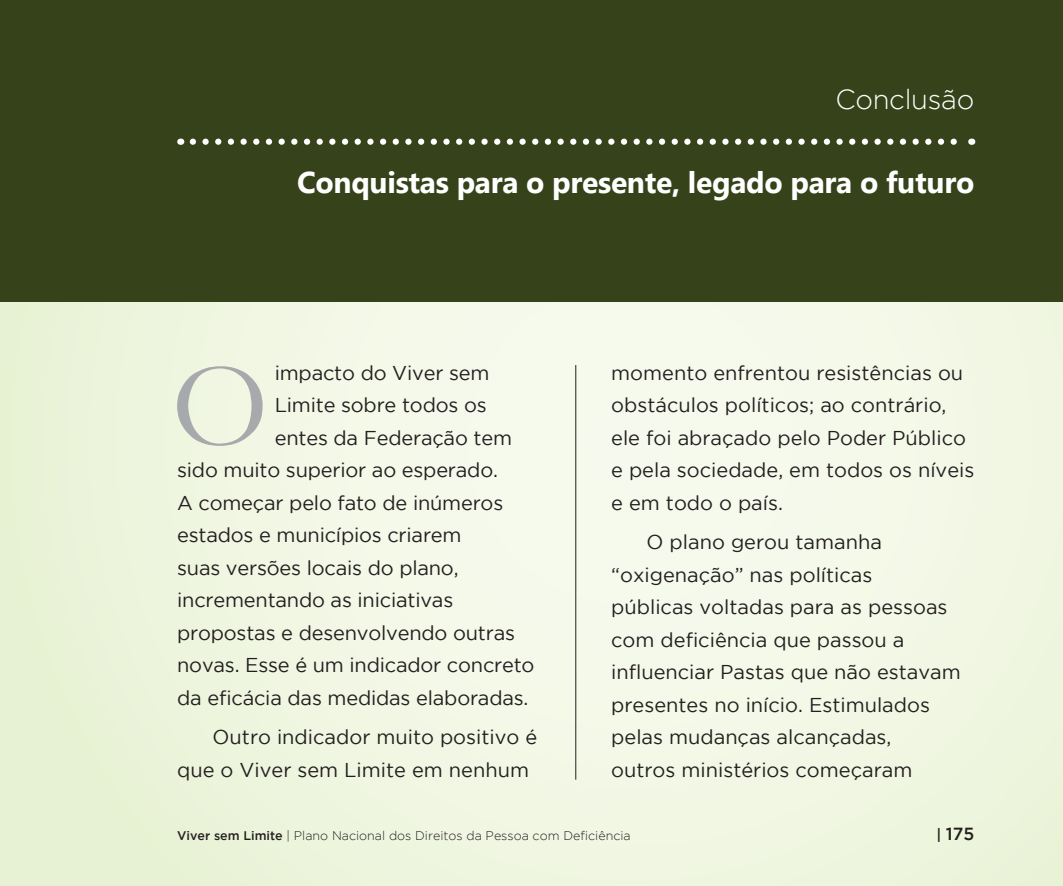
<style>
.page{position:relative;width:1063px;height:886px;background:#fff}
.page>*{position:absolute;margin:0;border:0;box-sizing:border-box;transform-origin:0 0}
._4_capitular{font:124.25px "Garamond";color:#a8a9ad}
._2_titulo_padrão{font:700 30px "Microsoft New Tai Lue";letter-spacing:-.01em;color:#fff}
._2_titulo_padrão-2{font:300 27.5px "Gotham";letter-spacing:-.01em;color:#fff}
._1_texto_padrão{font:20px/32.5px "Gotham";color:#231f20}
._4_capitular-2{font:20px "Gotham";letter-spacing:-.01em;color:#231f20}
.t1{font:500 17.5px "Gotham";color:#231f20}
.t2{font:300 12.5px "Gotham";color:#231f20}
.s1{font-weight:500}
.s2{font-size:15px}
</style>
<div class="page">
<div style="left:0;top:0;width:1063px;height:886px;background:linear-gradient(to right,#edf5dd,#f5f9ea)"></div>
<div style="left:0;top:0;width:1063px;height:301px;background:#36431a"></div>
<svg style="left:193px;top:139px;width:764px;height:6px"></svg>
<hr style="left:576px;top:365px;width:1px;height:415px;background:#231f20">
<p class="_2_titulo_padrão-2" style="left:835px;top:84px;width:141px">Conclusão</p>
<p class="_2_titulo_padrão" style="left:297px;top:166px;width:679px">Conquistas para o presente, legado para o futuro</p>
<p class="_4_capitular" style="left:171px;top:322px;width:99px">O</p>
<p class="_4_capitular-2" style="left:275px;top:361px;width:216px">impacto do Viver sem</p>
<p class="_4_capitular-2" style="left:275px;top:394px;width:213px">Limite sobre todos os</p>
<p class="_4_capitular-2" style="left:275px;top:426px;width:239px">entes da Federação tem</p>
<p class="_4_capitular-2" style="left:177px;top:459px;width:322px">sido muito superior ao esperado.</p>
<p class="_4_capitular-2" style="left:177px;top:491px;width:328px">A começar pelo fato de inúmeros</p>
<p class="_4_capitular-2" style="left:177px;top:524px;width:286px">estados e municípios criarem</p>
<p class="_4_capitular-2" style="left:177px;top:556px;width:283px">suas versões locais do plano,</p>
<p class="_4_capitular-2" style="left:177px;top:589px;width:278px">incrementando as iniciativas</p>
<p class="_4_capitular-2" style="left:177px;top:621px;width:339px">propostas e desenvolvendo outras</p>
<p class="_4_capitular-2" style="left:177px;top:654px;width:359px">novas. Esse é um indicador concreto</p>
<p class="_4_capitular-2" style="left:177px;top:686px;width:353px">da eficácia das medidas elaboradas.</p>
<p class="_1_texto_padrão" style="left:177px;top:721px;width:362px;text-indent:35px">Outro indicador muito positivo é que o Viver sem Limite em nenhum</p>
<p class="_1_texto_padrão" style="left:611px;top:356px;width:365px">momento enfrentou resistências ou obstáculos políticos; ao contrário, ele foi abraçado pelo Poder Público e pela sociedade, em todos os níveis e em todo o país.</p>
<p class="_1_texto_padrão" style="left:611px;top:526px;width:351px;text-indent:35px">O plano gerou tamanha “oxigenação” nas políticas<br>públicas voltadas para as pessoas com deficiência que passou a influenciar Pastas que não estavam presentes no início. Estimulados pelas mudanças alcançadas,<br>outros ministérios começaram</p>
<p class="t2" style="left:177px;top:829px;width:455px"><span class="s1">Viver sem Limite</span> | Plano Nacional dos Direitos da Pessoa com Deficiência</p>
<p class="t1" style="left:936px;top:824px;width:39px"><span class="s2">|</span> 175</p>
</div>
